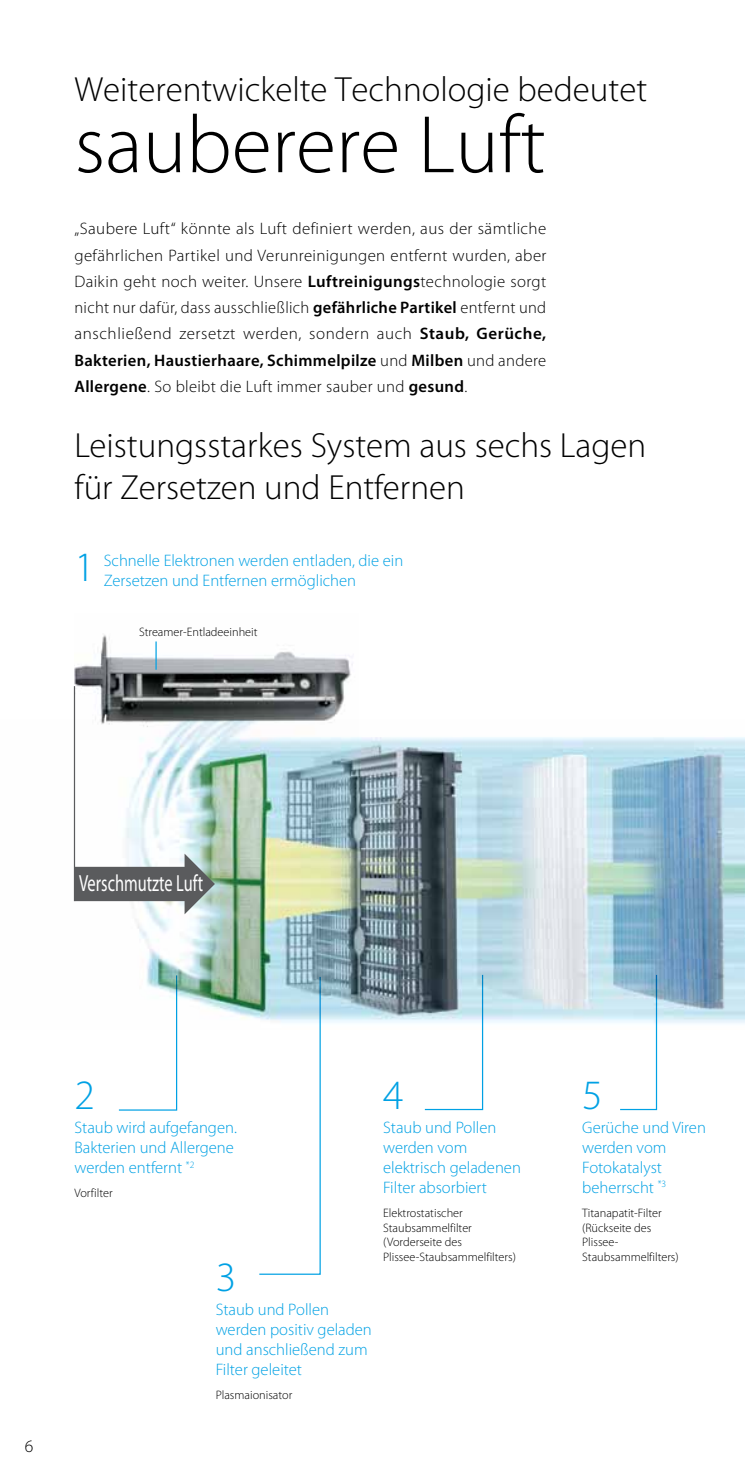
<style>
.page{position:relative;width:745px;height:1474px;background:#fff}
.page>*{position:absolute;margin:0;border:0;box-sizing:border-box;transform-origin:0 0}
.t1{font:300 82.25px "Myriad Pro";color:#000}
.t2{font:300 41.82px "Myriad Pro";color:#00a1e4}
.t3{font:300 35px/42px "Myriad Pro";color:#000}
.t4{font:23.45px "Myriad Pro";color:#fff;scale:.7 1}
.t5{font:300 17.5px "Myriad Pro";color:#000}
.t6{font:300 16.62px/26.2px "Myriad Pro";letter-spacing:.025em;color:#000;text-align:justify}
.t7{font:300 16.62px/19.9px "Myriad Pro";color:#00a1e4}
.t8{font:300 12.25px/14.7px "Myriad Pro";color:#000}
.s1{font-weight:600}
</style>
<div class="page">
<svg style="left:118px;top:1029px;width:60px;height:82px"></svg>
<svg style="left:424px;top:1029px;width:59px;height:81px"></svg>
<svg style="left:620px;top:1029px;width:37px;height:81px"></svg>
<svg style="left:259px;top:1029px;width:62px;height:246px"></svg>
<img style="left:73px;top:719px;width:671px;height:310px">
<svg style="left:75px;top:853px;width:140px;height:61px"></svg>
<hr style="left:74px;top:686px;width:1px;height:215px;background:#5a5b5d">
<img style="left:74px;top:634px;width:284px;height:105px">
<hr style="left:155px;top:641px;width:2px;height:28px;background:#00a1e4">
<h3 class="t3" style="left:74px;top:69px;width:574px">Weiterentwickelte Technologie bedeutet</h3>
<h1 class="t1" style="left:74px;top:99px;width:472px">sauberere Luft</h1>
<p class="t6" style="left:74px;top:216px;width:473px">„Saubere Luft“ könnte als Luft definiert werden, aus der sämtliche gefährlichen Partikel und Verunreinigungen entfernt wurden, aber Daikin geht noch weiter. Unsere <span class="s1">Luftreinigungs</span>technologie sorgt nicht nur dafür, dass ausschließlich <span class="s1">gefährliche Partikel</span> entfernt und anschließend zersetzt werden, sondern auch <span class="s1">Staub, Gerüche, Bakterien, Haustierhaare, Schimmelpilze</span> und <span class="s1">Milben</span> und andere <span class="s1">Allergene</span>. So bleibt die Luft immer sauber und <span class="s1">gesund</span>.</p>
<h3 class="t3" style="left:74px;top:425px;width:573px">Leistungsstarkes System aus sechs Lagen für Zersetzen und Entfernen</h3>
<h2 class="t2" style="left:74px;top:544px;width:22px">1</h2>
<p class="t7" style="left:104px;top:550px;width:301px">Schnelle Elektronen werden entladen, die ein</p>
<p class="t7" style="left:104px;top:570px;width:254px">Zersetzen und Entfernen ermöglichen</p>
<p class="t8" style="left:139px;top:624px;width:120px">Streamer-Entladeeinheit</p>
<h3 class="t4" style="left:79px;top:869px;width:179px">Verschmutzte Luft</h3>
<p class="t5" style="left:25px;top:1436px;width:10px">6</p>
<h2 class="t2" style="left:74px;top:1071px;width:22px">2</h2>
<h2 class="t2" style="left:383px;top:1071px;width:22px">4</h2>
<h2 class="t2" style="left:582px;top:1071px;width:22px">5</h2>
<p class="t7" style="left:74px;top:1118px;width:164px">Staub wird aufgefangen.<br>Bakterien und Allergene werden entfernt <sup>*2</sup></p>
<p class="t8" style="left:74px;top:1186px;width:40px">Vorfilter</p>
<h2 class="t2" style="left:216px;top:1253px;width:22px">3</h2>
<p class="t7" style="left:215px;top:1299px;width:157px">Staub und Pollen werden positiv geladen und anschließend zum<br>Filter geleitet</p>
<p class="t8" style="left:215px;top:1387px;width:78px">Plasmaionisator</p>
<p class="t7" style="left:383px;top:1117px;width:139px">Staub und Pollen werden vom elektrisch geladenen<br>Filter absorbiert</p>
<p class="t7" style="left:582px;top:1117px;width:125px">Gerüche und Viren werden vom<br>Fotokatalyst beherrscht <sup>*3</sup></p>
<p class="t8" style="left:383px;top:1205px;width:134px">Elektrostatischer<br>Staubsammelfilter (Vorderseite des<br>Plissee-Staubsammelfilters)</p>
<p class="t8" style="left:581px;top:1205px;width:98px">Titanapatit-Filter (Rückseite des<br>Plissee-<br>Staubsammelfilters)</p>
</div>
